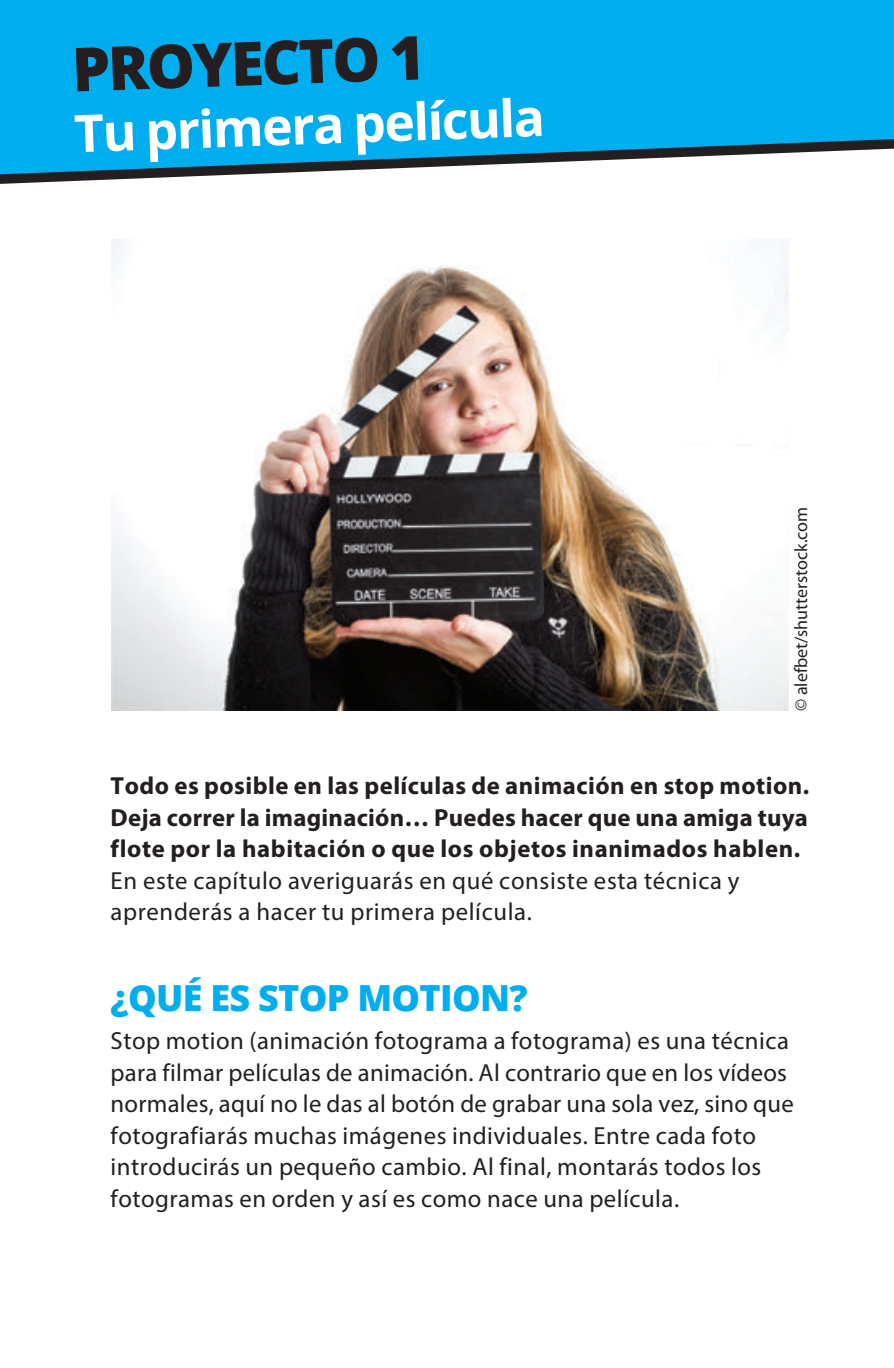
<style>
.page{position:relative;width:894px;height:1368px;background:#fff}
.page>*{position:absolute;margin:0;border:0;box-sizing:border-box;transform-origin:0 0}
.t1{font:800 60.75px "Open Sans";color:#231f20}
.t2{font:700 51.75px "Open Sans";color:#fff}
.t3{font:800 36px "Open Sans";letter-spacing:-.02em;color:#00aeef}
.t4{font:24.75px/31.5px "Myriad Pro";letter-spacing:.02em;color:#231f20}
.t5{font:700 24.75px/31.5px "Myriad Pro";letter-spacing:.025em;color:#231f20;text-align:justify}
.t6{font:18px "Myriad Pro";color:#231f20}
</style>
<div class="page">
<svg style="left:0;top:0;width:893px;height:184px;background:#1aaee5"></svg>
<img style="left:112px;top:240px;width:676px;height:471px">
<h1 class="t1" style="left:70px;top:23px;width:355px;rotate:-2deg">PROYECTO 1</h1>
<h2 class="t2" style="left:73px;top:97px;width:472px;rotate:-2deg">Tu primera película</h2>
<p class="t6" style="left:789px;top:711px;width:206px;rotate:-90deg">© alefbet/shutterstock.com</p>
<p class="t5" style="left:111px;top:769px;width:699px">Todo es posible en las películas de animación en stop motion.<br>Deja correr la imaginación… Puedes hacer que una amiga tuya flote por la habitación o que los objetos inanimados hablen.</p>
<p class="t4" style="left:111px;top:864px;width:630px">En este capítulo averiguarás en qué consiste esta técnica y aprenderás a hacer tu primera película.</p>
<h3 class="t3" style="left:111px;top:970px;width:418px">¿QUÉ ES STOP MOTION?</h3>
<p class="t4" style="left:111px;top:1024px;width:684px">Stop motion (animación fotograma a fotograma) es una técnica para filmar películas de animación. Al contrario que en los vídeos normales, aquí no le das al botón de grabar una sola vez, sino que fotografiarás muchas imágenes individuales. Entre cada foto introducirás un pequeño cambio. Al final, montarás todos los fotogramas en orden y así es como nace una película.</p>
</div>
